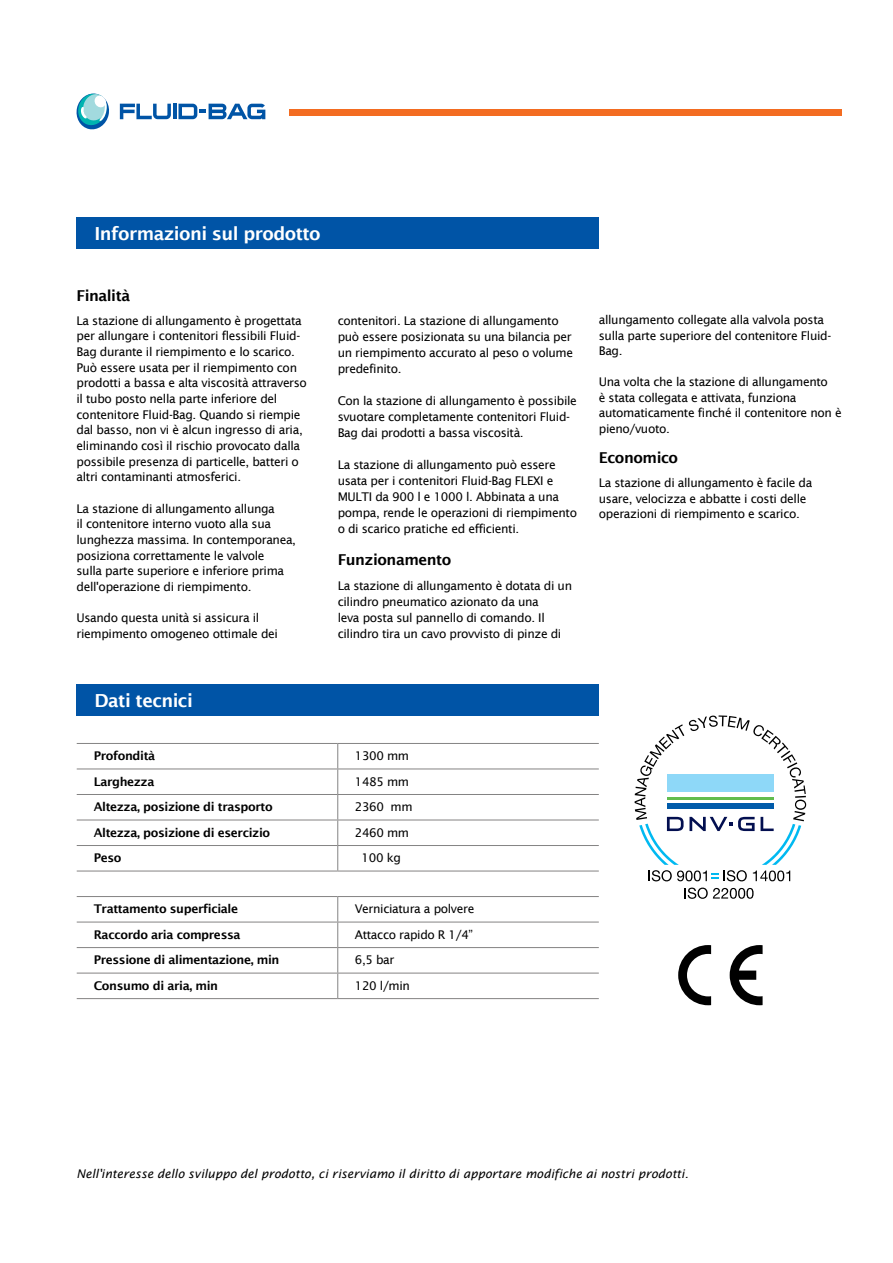
<style>
.page{position:relative;width:893px;height:1263px;background:#fff}
.page>*{position:absolute;margin:0;border:0;box-sizing:border-box;transform-origin:0 0}
.t1{font:600 18px "Lucida Sans";letter-spacing:-.03em;color:#fff}
.t2{font:600 15px "Lucida Sans";letter-spacing:-.03em;color:#000}
.t3{font:12px/15.6px "Lucida Sans";letter-spacing:-.03em;color:#000}
.t4{font:600 12px "Lucida Sans";letter-spacing:-.03em;color:#000}
.t5{font:italic 12px "Lucida Sans";color:#000}
</style>
<div class="page">
<svg style="left:76px;top:93px;width:33px;height:37px"></svg>
<svg style="left:120px;top:104px;width:51px;height:15px"></svg>
<hr style="left:173px;top:104px;width:3px;height:15px;background:#0054a6">
<svg style="left:178px;top:104px;width:87px;height:15px"></svg>
<div style="left:289px;top:110px;width:553px;height:6px;background:#f36c21"></div>
<div style="left:77px;top:217px;width:522px;height:32px;background:#0054a6"></div>
<div style="left:77px;top:684px;width:522px;height:31px;background:#0054a6"></div>
<hr style="left:77px;top:743px;width:261px;height:1px;background:#848383">
<hr style="left:338px;top:743px;width:261px;height:1px;background:#848383">
<hr style="left:77px;top:768px;width:261px;height:1px;background:#848383">
<hr style="left:338px;top:768px;width:261px;height:1px;background:#848383">
<hr style="left:77px;top:794px;width:261px;height:1px;background:#848383">
<hr style="left:338px;top:794px;width:261px;height:1px;background:#848383">
<hr style="left:77px;top:819px;width:261px;height:1px;background:#848383">
<hr style="left:338px;top:819px;width:261px;height:1px;background:#848383">
<hr style="left:77px;top:845px;width:261px;height:1px;background:#848383">
<hr style="left:338px;top:845px;width:261px;height:1px;background:#848383">
<svg style="left:337px;top:744px;width:1px;height:126px"></svg>
<hr style="left:77px;top:870px;width:261px;height:1px;background:#848383">
<hr style="left:338px;top:870px;width:261px;height:1px;background:#848383">
<hr style="left:77px;top:896px;width:261px;height:1px;background:#848383">
<hr style="left:338px;top:896px;width:261px;height:1px;background:#848383">
<hr style="left:77px;top:921px;width:261px;height:1px;background:#848383">
<hr style="left:338px;top:921px;width:261px;height:1px;background:#848383">
<hr style="left:77px;top:947px;width:261px;height:1px;background:#848383">
<hr style="left:338px;top:947px;width:261px;height:1px;background:#848383">
<hr style="left:77px;top:973px;width:261px;height:1px;background:#848383">
<hr style="left:338px;top:973px;width:261px;height:1px;background:#848383">
<svg style="left:337px;top:897px;width:1px;height:101px"></svg>
<hr style="left:77px;top:998px;width:261px;height:1px;background:#848383">
<hr style="left:338px;top:998px;width:261px;height:1px;background:#848383">
<svg style="left:635px;top:715px;width:171px;height:166px"></svg>
<svg style="left:684px;top:887px;width:69px;height:12px"></svg>
<svg style="left:678px;top:945px;width:33px;height:60px"></svg>
<svg style="left:730px;top:945px;width:33px;height:60px"></svg>
<h1 class="t1" style="left:95px;top:223px;width:228px">Informazioni sul prodotto</h1>
<p class="t2" style="left:77px;top:287px;width:55px">Finalità</p>
<p class="t3" style="left:77px;top:313px;width:232px">La stazione di allungamento è progettata per allungare i contenitori flessibili Fluid-Bag durante il riempimento e lo scarico.<br>Può essere usata per il riempimento con prodotti a bassa e alta viscosità attraverso il tubo posto nella parte inferiore del contenitore Fluid-Bag. Quando si riempie dal basso, non vi è alcun ingresso di aria, eliminando così il rischio provocato dalla possibile presenza di particelle, batteri o altri contaminanti atmosferici.</p>
<p class="t3" style="left:77px;top:500px;width:221px">La stazione di allungamento allunga<br>il contenitore interno vuoto alla sua lunghezza massima. In contemporanea, posiziona correttamente le valvole<br>sulla parte superiore e inferiore prima dell'operazione di riempimento.</p>
<p class="t3" style="left:77px;top:610px;width:203px">Usando questa unità si assicura il riempimento omogeneo ottimale dei</p>
<p class="t3" style="left:338px;top:312px;width:237px;line-height:16px">contenitori. La stazione di allungamento può essere posizionata su una bilancia per un riempimento accurato al peso o volume predefinito.</p>
<p class="t3" style="left:338px;top:393px;width:241px;line-height:16px">Con la stazione di allungamento è possibile svuotare completamente contenitori Fluid-<br>Bag dai prodotti a bassa viscosità.</p>
<p class="t3" style="left:338px;top:457px;width:241px;line-height:16px">La stazione di allungamento può essere usata per i contenitori Fluid-Bag FLEXI e MULTI da 900 l e 1000 l. Abbinata a una pompa, rende le operazioni di riempimento o di scarico pratiche ed efficienti.</p>
<p class="t2" style="left:338px;top:551px;width:115px">Funzionamento</p>
<p class="t3" style="left:338px;top:577px;width:236px;line-height:16px">La stazione di allungamento è dotata di un cilindro pneumatico azionato da una<br>leva posta sul pannello di comando. Il cilindro tira un cavo provvisto di pinze di</p>
<h1 class="t1" style="left:95px;top:690px;width:100px">Dati tecnici</h1>
<p class="t4" style="left:94px;top:749px;width:63px">Profondità</p>
<p class="t3" style="left:355px;top:748px;width:56px">1300 mm</p>
<p class="t4" style="left:94px;top:775px;width:62px">Larghezza</p>
<p class="t3" style="left:355px;top:774px;width:56px">1485 mm</p>
<p class="t4" style="left:94px;top:800px;width:181px">Altezza, posizione di trasporto</p>
<p class="t3" style="left:355px;top:799px;width:59px">2360 mm</p>
<p class="t4" style="left:94px;top:826px;width:178px">Altezza, posizione di esercizio</p>
<p class="t3" style="left:355px;top:825px;width:56px">2460 mm</p>
<p class="t4" style="left:94px;top:851px;width:29px">Peso</p>
<p class="t3" style="left:362px;top:850px;width:41px">100 kg</p>
<p class="t4" style="left:94px;top:902px;width:146px">Trattamento superficiale</p>
<p class="t3" style="left:355px;top:901px;width:121px">Verniciatura a polvere</p>
<p class="t4" style="left:94px;top:928px;width:148px">Raccordo aria compressa</p>
<p class="t3" style="left:355px;top:927px;width:120px">Attacco rapido R 1/4”</p>
<p class="t4" style="left:94px;top:953px;width:187px">Pressione di alimentazione, min</p>
<p class="t3" style="left:355px;top:952px;width:41px">6,5 bar</p>
<p class="t4" style="left:94px;top:979px;width:126px">Consumo di aria, min</p>
<p class="t3" style="left:355px;top:978px;width:57px">120 l/min</p>
<p class="t3" style="left:599px;top:312px;width:234px">allungamento collegate alla valvola posta sulla parte superiore del contenitore Fluid-<br>Bag.</p>
<p class="t3" style="left:599px;top:374px;width:244px">Una volta che la stazione di allungamento<br>è stata collegata e attivata, funziona automaticamente finché il contenitore non è pieno/vuoto.</p>
<p class="t2" style="left:599px;top:449px;width:81px">Economico</p>
<p class="t3" style="left:599px;top:475px;width:215px">La stazione di allungamento è facile da usare, velocizza e abbatte i costi delle operazioni di riempimento e scarico.</p>
<p class="t5" style="left:77px;top:1167px;width:613px">Nell'interesse dello sviluppo del prodotto, ci riserviamo il diritto di apportare modifiche ai nostri prodotti.</p>
</div>
